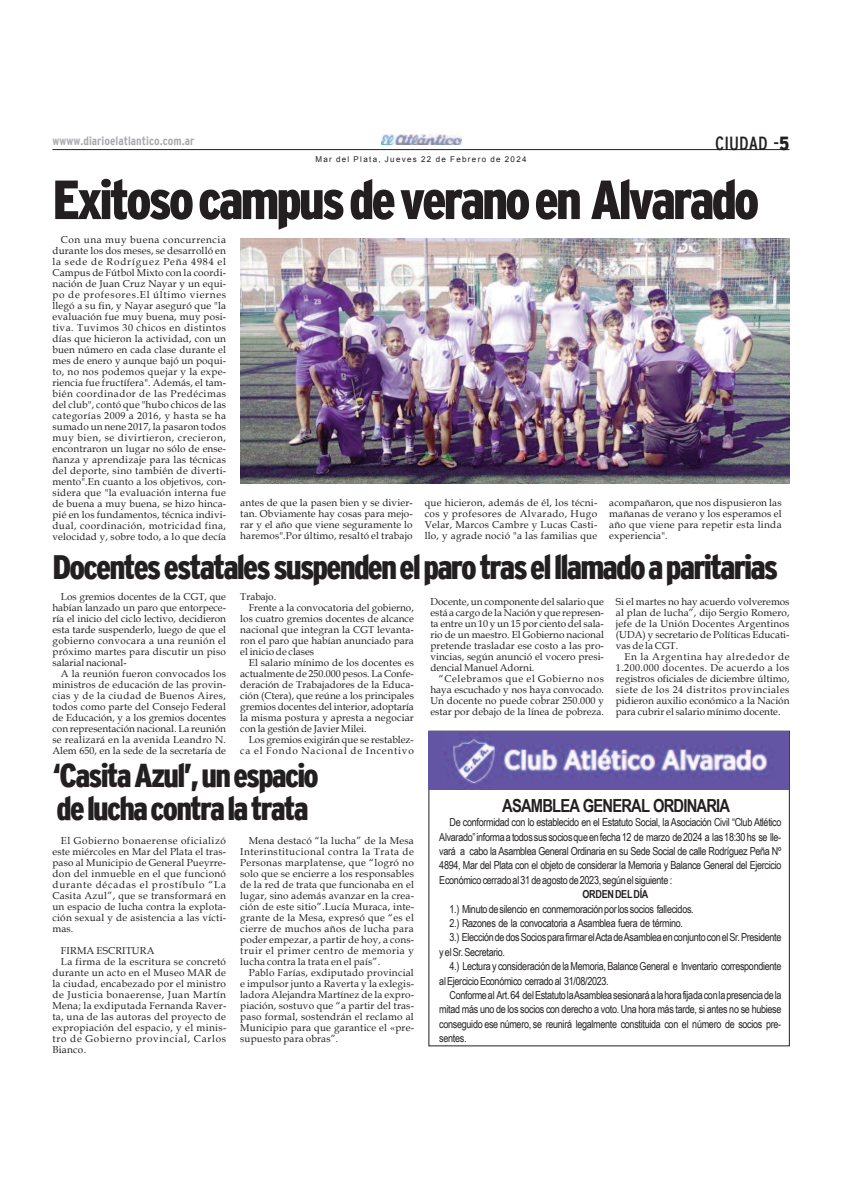
<style>
.page{position:relative;width:842px;height:1191px;background:#fff}
.page>*{position:absolute;margin:0;border:0;box-sizing:border-box;transform-origin:0 0}
.t1{font:900 condensed 55px "Interstate";letter-spacing:-.055em;color:#231f20}
.t2{font:900 condensed 34px "Interstate";letter-spacing:-.055em;color:#231f20}
.t3{font:900 condensed 33px/33px "Interstate";letter-spacing:-.055em;color:#231f20}
.t4{font:condensed 19px "Interstate";color:#231f20}
.t5{font:700 18px "Arial Narrow";letter-spacing:-.045em;color:#231f20}
.t6{font:700 condensed 12px "Interstate";color:#a8a9ad}
.t7{font:11px/14.4px "Arial Narrow";letter-spacing:-.025em;color:#231f20;text-align:justify}
.t8{font:700 11px "Arial Narrow";letter-spacing:-.025em;color:#231f20}
.t9{font:10px/11px "Book Antiqua";letter-spacing:.015em;color:#231f20;text-align:justify}
.t10{font:10px "Book Antiqua";letter-spacing:.035em;color:#231f20}
.t11{font:10px "Book Antiqua";letter-spacing:.05em;color:#231f20}
.t12{font:10px "Book Antiqua";letter-spacing:.07em;color:#231f20}
.t13{font:10px "Book Antiqua";letter-spacing:.08em;color:#231f20}
.t14{font:8px "Arial";letter-spacing:.165em;color:#231f20}
.s1{font-weight:900}
</style>
<div class="page">
<hr style="left:52px;top:149px;width:737px;height:1px;background:#231f20">
<img style="left:381px;top:135px;width:80px;height:9px">
<img style="left:429px;top:731px;width:359px;height:58px">
<img style="left:240px;top:238px;width:549px;height:245px">
<p class="t6" style="left:52px;top:134px;width:143px">wwww.diarioelatlantico.com.ar</p>
<h3 class="t4" style="left:715px;top:133px;width:76px">CIUDAD -<span class="s1">5</span></h3>
<h1 class="t1" style="left:52px;top:169px;width:708px">Exitosocampusdeveranoen Alvarado</h1>
<p class="t9" style="left:52px;top:234px;width:175px;text-indent:9px">Con una muy buena concurrencia durante los dos meses, se desarrolló en la sede de Rodríguez Peña 4984 el Campus de Fútbol Mixto con la coordi&shy;nación de Juan Cruz Nayar y un equi&shy;po de profesores.El último viernes llegó a su fin, y Nayar aseguró que "la evaluación fue muy buena, muy posi&shy;tiva. Tuvimos 30 chicos en distintos días que hicieron la actividad, con un buen número en cada clase durante el mes de enero y aunque bajó un poqui&shy;to, no nos podemos quejar y la expe&shy;riencia fue fructífera". Además, el tam&shy;bién coordinador de las Predécimas del club", contó que "hubo chicos de las categorías 2009 a 2016, y hasta se ha sumado un nene 2017, la pasaron todos muy bien, se divirtieron, crecieron, encontraron un lugar no sólo de ense&shy;ñanza y aprendizaje para las técnicas del deporte, sino también de diverti&shy;mento".En cuanto a los objetivos, con&shy;sidera que "la evaluación interna fue de buena a muy buena, se hizo hinca&shy;pié en los fundamentos, técnica indivi&shy;dual, coordinación, motricidad fina, velocidad y, sobre todo, a lo que decía</p>
<p class="t14" style="left:315px;top:155px;width:213px">Mar del Plata, Jueves 22 de Febrero de 2024</p>
<p class="t9" style="left:240px;top:497px;width:174px">antes de que la pasen bien y se divier&shy;tan. Obviamente hay cosas para mejo&shy;rar y el año que viene seguramente lo haremos".Por último, resaltó el trabajo</p>
<p class="t9" style="left:425px;top:497px;width:174px">que hicieron, además de él, los técni&shy;cos y profesores de Alvarado, Hugo Velar, Marcos Cambre y Lucas Casti&shy;llo, y agrade noció "a las familias que</p>
<p class="t9" style="left:609px;top:497px;width:174px">acompañaron, que nos dispusieron las mañanas de verano y los esperamos el año que viene para repetir esta linda experiencia".</p>
<h2 class="t2" style="left:52px;top:548px;width:727px">Docentesestatalessuspendenelparotraselllamadoaparitarias</h2>
<p class="t9" style="left:52px;top:591px;width:175px;text-indent:9px">Los gremios docentes de la CGT, que habían lanzado un paro que entorpece&shy;ría el inicio del ciclo lectivo, decidieron esta tarde suspenderlo, luego de que el gobierno convocara a una reunión el próximo martes para discutir un piso salarial nacional-</p>
<p class="t9" style="left:52px;top:668px;width:175px;text-indent:9px">A la reunión fueron convocados los ministros de educación de las provin&shy;cias y de la ciudad de Buenos Aires, todos como parte del Consejo Federal de Educación, y a los gremios docentes con representación nacional. La reunión se realizará en la avenida Leandro N.<br>Alem 650, en la sede de la secretaría de</p>
<p class="t9" style="left:240px;top:591px;width:37px">Trabajo.</p>
<p class="t9" style="left:249px;top:602px;width:167px">Frente a la convocatoria del gobierno,</p>
<p class="t9" style="left:240px;top:613px;width:175px">los cuatro gremios docentes de alcance</p>
<p class="t9" style="left:240px;top:624px;width:175px">nacional que integran la CGT levanta-</p>
<p class="t9" style="left:240px;top:635px;width:175px">ron el paro que habían anunciado para</p>
<p class="t9" style="left:240px;top:646px;width:75px">el inicio de clases</p>
<p class="t9" style="left:249px;top:657px;width:167px">El salario mínimo de los docentes es</p>
<p class="t9" style="left:240px;top:668px;width:175px">actualmente de 250.000 pesos. La Confe-</p>
<p class="t9" style="left:240px;top:679px;width:175px">deración de Trabajadores de la Educa-</p>
<p class="t9" style="left:240px;top:690px;width:175px">ción (Ctera), que reúne a los principales</p>
<p class="t9" style="left:240px;top:701px;width:175px">gremios docentes del interior, adoptaría</p>
<p class="t9" style="left:240px;top:712px;width:175px">la misma postura y apresta a negociar</p>
<p class="t9" style="left:240px;top:723px;width:128px">con la gestión de Javier Milei.</p>
<p class="t9" style="left:249px;top:734px;width:167px">Los gremios exigirán que se restablez-</p>
<p class="t13" style="left:240px;top:744px;width:175px">ca el Fondo Nacional de Incentivo</p>
<p class="t9" style="left:430px;top:596px;width:175px">Docente, un componente del salario que está a cargo de la Nación y que represen&shy;ta entre un 10 y un 15 por ciento del sala&shy;rio de un maestro. El Gobierno nacional pretende trasladar ese costo a las pro&shy;vincias, según anunció el vocero presi&shy;dencial Manuel Adorni.</p>
<p class="t9" style="left:430px;top:673px;width:175px;text-indent:9px">“Celebramos que el Gobierno nos haya escuchado y nos haya convocado.<br>Un docente no puede cobrar 250.000 y estar por debajo de la línea de pobreza.</p>
<p class="t9" style="left:616px;top:596px;width:175px">Si el martes no hay acuerdo volveremos al plan de lucha”, dijo Sergio Romero, jefe de la Unión Docentes Argentinos (UDA) y secretario de Políticas Educati&shy;vas de la CGT.</p>
<p class="t9" style="left:616px;top:651px;width:175px;text-indent:9px">En la Argentina hay alrededor de 1.200.000 docentes. De acuerdo a los registros oficiales de diciembre último, siete de los 24 distritos provinciales pidieron auxilio económico a la Nación para cubrir el salario mínimo docente.</p>
<h3 class="t3" style="left:52px;top:759px;width:268px">‘CasitaAzul’,unespacio deluchacontralatrata</h3>
<p class="t9" style="left:52px;top:835px;width:175px;text-indent:9px">El Gobierno bonaerense oficializó este miércoles en Mar del Plata el tras&shy;paso al Municipio de General Pueyrre&shy;don del inmueble en el que funcionó durante décadas el prostíbulo “La Casita Azul”, que se transformará en un espacio de lucha contra la explota&shy;ción sexual y de asistencia a las vícti&shy;mas.</p>
<p class="t9" style="left:61px;top:945px;width:95px">FIRMA ESCRITURA</p>
<p class="t9" style="left:61px;top:956px;width:167px">La firma de la escritura se concretó</p>
<p class="t9" style="left:52px;top:967px;width:175px">durante un acto en el Museo MAR de</p>
<p class="t9" style="left:52px;top:978px;width:175px">la ciudad, encabezado por el ministro</p>
<p class="t11" style="left:52px;top:988px;width:175px">de Justicia bonaerense, Juan Martín</p>
<p class="t9" style="left:52px;top:1000px;width:175px">Mena; la exdiputada Fernanda Raver-</p>
<p class="t9" style="left:52px;top:1011px;width:175px">ta, una de las autoras del proyecto de</p>
<p class="t10" style="left:52px;top:1021px;width:175px">expropiación del espacio, y el minis-</p>
<p class="t12" style="left:52px;top:1032px;width:175px">tro de Gobierno provincial, Carlos</p>
<p class="t9" style="left:52px;top:1044px;width:35px">Bianco.</p>
<p class="t9" style="left:240px;top:835px;width:175px;text-indent:9px">Mena destacó “la lucha” de la Mesa Interinstitucional contra la Trata de Personas marplatense, que “logró no solo que se encierre a los responsables de la red de trata que funcionaba en el lugar, sino además avanzar en la crea&shy;ción de este sitio”.Lucía Muraca, inte&shy;grante de la Mesa, expresó que “es el cierre de muchos años de lucha para poder empezar, a partir de hoy, a cons&shy;truir el primer centro de memoria y lucha contra la trata en el país”.</p>
<p class="t9" style="left:240px;top:967px;width:175px;text-indent:9px">Pablo Farías, exdiputado provincial e impulsor junto a Raverta y la exlegis&shy;ladora Alejandra Martínez de la expro&shy;piación, sostuvo que “a partir del tras&shy;paso formal, sostendrán el reclamo al Municipio para que garantice el «pre&shy;supuesto para obras”.</p>
<h3 class="t5" style="left:502px;top:795px;width:229px">ASAMBLEA GENERAL ORDINARIA</h3>
<p class="t7" style="left:439px;top:815px;width:344px;text-indent:10px">De conformidad con lo establecido en el Estatuto Social, la Asociación Civil “Club Atlético Alvarado”informaatodossussociosqueenfecha12 de marzo de2024 a las18:30hs se lle&shy;vará a cabo la Asamblea General Ordinaria en su Sede Social de calle Rodríguez Peña Nº 4894, Mar del Plata con el objeto de considerar la Memoria y Balance General del Ejercicio Económicocerradoal31deagostode2023, segúnel siguiente:</p>
<p class="t8" style="left:582px;top:888px;width:67px">ORDENDELDÍA</p>
<p class="t7" style="left:449px;top:901px;width:246px">1.) Minutodesilencio en conmemoraciónporlos socios fallecidos.</p>
<p class="t7" style="left:449px;top:915px;width:235px">2.) Razones de la convocatoria a Asamblea fuera de término.</p>
<p class="t7" style="left:449px;top:930px;width:333px">3.) EleccióndedosSociosparafirmarelActadeAsambleaenconjuntoconelSr.Presidente</p>
<p class="t7" style="left:439px;top:944px;width:67px">yelSr.Secretario.</p>
<p class="t7" style="left:449px;top:959px;width:333px">4.) Lectura y consideración de laMemoria,BalanceGeneral e Inventario correspondiente</p>
<p class="t7" style="left:439px;top:973px;width:171px">alEjercicioEconómico cerradoal 31/08/2023.</p>
<p class="t7" style="left:449px;top:987px;width:333px">Conformeal Art.64 delEstatutolaAsambleasesionaráalahorafijadaconlapresenciadela</p>
<p class="t7" style="left:439px;top:1002px;width:344px">mitad más uno de los socios con derecho a voto. Una hora más tarde, si antes no se hubiese</p>
<p class="t7" style="left:439px;top:1016px;width:343px">conseguido ese número, se reunirá legalmente constituida con el número de socios pre-</p>
<p class="t7" style="left:439px;top:1031px;width:29px">sentes.</p>
</div>
